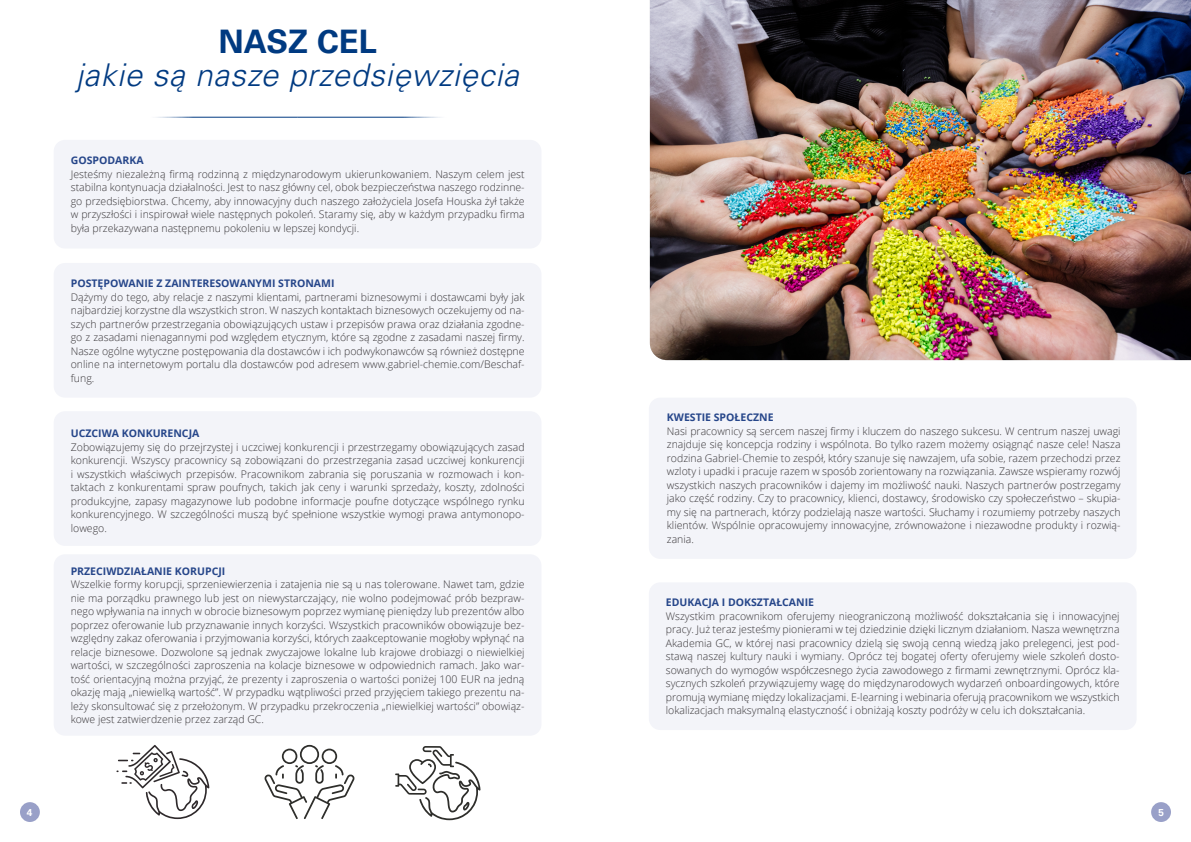
<style>
.page{position:relative;width:1191px;height:842px;background:#fff}
.page>*{position:absolute;margin:0;border:0;box-sizing:border-box;transform-origin:0 0}
.t1{font:700 32.5px "Univers LTCYR 65";color:#003a81}
.t2{font:italic 300 31.5px "Univers LTCYR 45";letter-spacing:.025em;color:#003a81}
.t3{font:300 10.5px/13.5px "Open Sans";color:#373437;text-align:justify}
.t4{font:700 10.5px "Open Sans";color:#26468a}
.t5{font:700 10px "Univers LT Std";color:#fff}
</style>
<div class="page">
<div style="left:54px;top:554px;width:487px;height:182px;background:#f3f4f9;border-radius:11px"></div>
<div style="left:54px;top:411px;width:487px;height:135px;background:#f3f4f9;border-radius:11px"></div>
<div style="left:54px;top:263px;width:487px;height:135px;background:#f3f4f9;border-radius:11px"></div>
<div style="left:649px;top:582px;width:487px;height:148px;background:#f3f4f9;border-radius:11px"></div>
<div style="left:54px;top:140px;width:487px;height:108px;background:#f3f4f9;border-radius:11px"></div>
<hr style="left:298px;top:117px;width:297px;height:1px;background:#003a81">
<hr style="left:0;top:117px;width:298px;height:1px;background:#003a81">
<svg style="left:20px;top:802px;width:20px;height:20px"></svg>
<div style="left:1151px;top:802px;width:20px;height:20px;background:#99a0c8;border-radius:50%"></div>
<img style="left:650px;top:2px;width:539px;height:358px">
<div style="left:20px;top:802px;width:20px;height:20px;background:#99a0c8;border-radius:50%"></div>
<svg style="left:264px;top:745px;width:90px;height:74px"></svg>
<svg style="left:116px;top:745px;width:93px;height:74px"></svg>
<svg style="left:395px;top:746px;width:85px;height:74px"></svg>
<div style="left:649px;top:398px;width:487px;height:161px;background:#f3f4f9;border-radius:11px"></div>
<p class="t5" style="left:27px;top:806px;width:7px">4</p>
<h1 class="t1" style="left:218px;top:19px;width:160px">NASZ CEL</h1>
<h2 class="t2" style="left:76px;top:56px;width:444px">jakie są nasze przedsięwzięcia</h2>
<p class="t4" style="left:71px;top:153px;width:74px">GOSPODARKA</p>
<p class="t3" style="left:71px;top:167px;width:455px">Jesteśmy niezależną firmą rodzinną z międzynarodowym ukierunkowaniem. Naszym celem jest stabilna kontynuacja działalności. Jest to nasz główny cel, obok bezpieczeństwa naszego rodzinne&shy;go przedsiębiorstwa. Chcemy, aby innowacyjny duch naszego założyciela Josefa Houska żył także w przyszłości i inspirował wiele następnych pokoleń. Staramy się, aby w każdym przypadku firma była przekazywana następnemu pokoleniu w lepszej kondycji.</p>
<p class="t4" style="left:71px;top:276px;width:265px">POSTĘPOWANIE Z ZAINTERESOWANYMI STRONAMI</p>
<p class="t3" style="left:71px;top:290px;width:455px">Dążymy do tego, aby relacje z naszymi klientami, partnerami biznesowymi i dostawcami były jak najbardziej korzystne dla wszystkich stron. W naszych kontaktach biznesowych oczekujemy od na&shy;szych partnerów przestrzegania obowiązujących ustaw i przepisów prawa oraz działania zgodne&shy;go z zasadami nienagannymi pod względem etycznym, które są zgodne z zasadami naszej firmy.<br>Nasze ogólne wytyczne postępowania dla dostawców i ich podwykonawców są również dostępne online na internetowym portalu dla dostawców pod adresem www.gabriel-chemie.com/Beschaf&shy;fung.</p>
<p class="t4" style="left:71px;top:426px;width:130px">UCZCIWA KONKURENCJA</p>
<p class="t3" style="left:71px;top:440px;width:455px">Zobowiązujemy się do przejrzystej i uczciwej konkurencji i przestrzegamy obowiązujących zasad konkurencji. Wszyscy pracownicy są zobowiązani do przestrzegania zasad uczciwej konkurencji i wszystkich właściwych przepisów. Pracownikom zabrania się poruszania w rozmowach i kon&shy;taktach z konkurentami spraw poufnych, takich jak ceny i warunki sprzedaży, koszty, zdolności produkcyjne, zapasy magazynowe lub podobne informacje poufne dotyczące wspólnego rynku konkurencyjnego. W szczególności muszą być spełnione wszystkie wymogi prawa antymonopo&shy;lowego.</p>
<p class="t4" style="left:71px;top:564px;width:156px">PRZECIWDZIAŁANIE KORUPCJI</p>
<p class="t3" style="left:71px;top:577px;width:455px">Wszelkie formy korupcji, sprzeniewierzenia i zatajenia nie są u nas tolerowane. Nawet tam, gdzie nie ma porządku prawnego lub jest on niewystarczający, nie wolno podejmować prób bezpraw&shy;nego wpływania na innych w obrocie biznesowym poprzez wymianę pieniędzy lub prezentów albo poprzez oferowanie lub przyznawanie innych korzyści. Wszystkich pracowników obowiązuje bez&shy;względny zakaz oferowania i przyjmowania korzyści, których zaakceptowanie mogłoby wpłynąć na relacje biznesowe. Dozwolone są jednak zwyczajowe lokalne lub krajowe drobiazgi o niewielkiej wartości, w szczególności zaproszenia na kolacje biznesowe w odpowiednich ramach. Jako war&shy;tość orientacyjną można przyjąć, że prezenty i zaproszenia o wartości poniżej 100 EUR na jedną okazję mają „niewielką wartość”. W przypadku wątpliwości przed przyjęciem takiego prezentu na&shy;leży skonsultować się z przełożonym. W przypadku przekroczenia „niewielkiej wartości” obowiąz&shy;kowe jest zatwierdzenie przez zarząd GC.</p>
<p class="t4" style="left:667px;top:410px;width:108px">KWESTIE SPOŁECZNE</p>
<p class="t3" style="left:667px;top:424px;width:455px">Nasi pracownicy są sercem naszej firmy i kluczem do naszego sukcesu. W centrum naszej uwagi znajduje się koncepcja rodziny i wspólnota. Bo tylko razem możemy osiągnąć nasze cele! Nasza rodzina Gabriel-Chemie to zespół, który szanuje się nawzajem, ufa sobie, razem przechodzi przez wzloty i upadki i pracuje razem w sposób zorientowany na rozwiązania. Zawsze wspieramy rozwój wszystkich naszych pracowników i dajemy im możliwość nauki. Naszych partnerów postrzegamy jako część rodziny. Czy to pracownicy, klienci, dostawcy, środowisko czy społeczeństwo – skupia&shy;my się na partnerach, którzy podzielają nasze wartości. Słuchamy i rozumiemy potrzeby naszych klientów. Wspólnie opracowujemy innowacyjne, zrównoważone i niezawodne produkty i rozwią&shy;zania.</p>
<p class="t4" style="left:666px;top:595px;width:150px">EDUKACJA I DOKSZTAŁCANIE</p>
<p class="t3" style="left:666px;top:609px;width:455px">Wszystkim pracownikom oferujemy nieograniczoną możliwość dokształcania się i innowacyjnej pracy. Już teraz jesteśmy pionierami w tej dziedzinie dzięki licznym działaniom. Nasza wewnętrzna Akademia GC, w której nasi pracownicy dzielą się swoją cenną wiedzą jako prelegenci, jest pod&shy;stawą naszej kultury nauki i wymiany. Oprócz tej bogatej oferty oferujemy wiele szkoleń dosto&shy;sowanych do wymogów współczesnego życia zawodowego z firmami zewnętrznymi. Oprócz kla&shy;sycznych szkoleń przywiązujemy wagę do międzynarodowych wydarzeń onboardingowych, które promują wymianę między lokalizacjami. E-learning i webinaria oferują pracownikom we wszystkich lokalizacjach maksymalną elastyczność i obniżają koszty podróży w celu ich dokształcania.</p>
<p class="t5" style="left:1158px;top:806px;width:7px">5</p>
</div>
